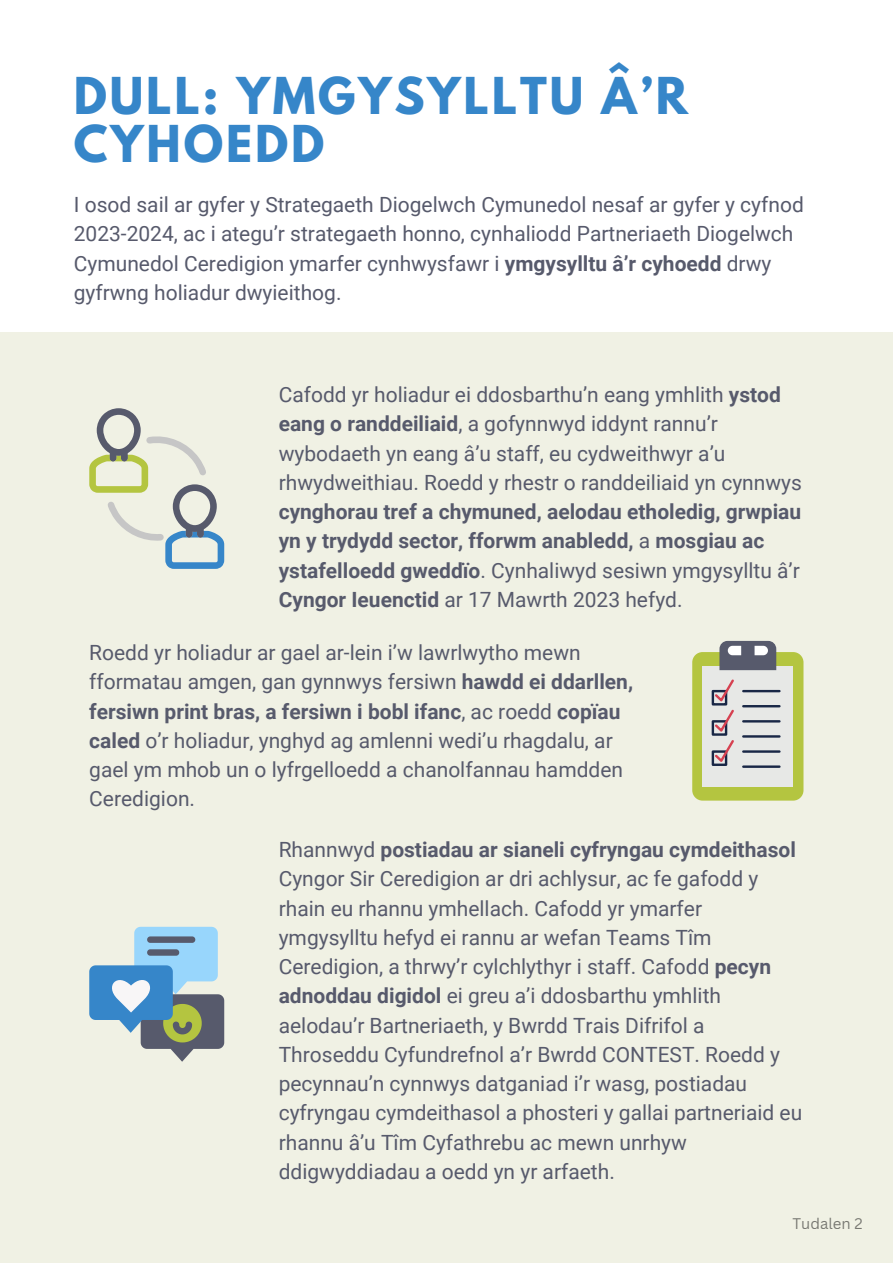
<style>
.page{position:relative;width:893px;height:1264px;background:#fff}
.page>*{position:absolute;margin:0;border:0;box-sizing:border-box;transform-origin:0 0}
.t1{font:700 45px/47.2px "League Spartan";letter-spacing:.065em;color:#3686c9}
.t2{font:21px/29.2px "Roboto";color:#575a6c}
.t3{font:15px "Canva Sans";color:#000}
.s1{font-weight:700}
</style>
<div class="page">
<div style="left:0;top:332px;width:892px;height:930px;background:#f0f1e4"></div>
<div style="left:692px;top:652px;width:111px;height:148px;background:#b4c540;border-radius:10px"></div>
<div style="left:702px;top:666px;width:91px;height:120px;background:#e7e8e6"></div>
<svg style="left:719px;top:641px;width:57px;height:29px;background:#727482"></svg>
<hr style="left:743px;top:690px;width:36px;height:2px;background:#192746">
<hr style="left:743px;top:705px;width:36px;height:2px;background:#192746">
<hr style="left:743px;top:720px;width:36px;height:2px;background:#192746">
<hr style="left:743px;top:735px;width:36px;height:2px;background:#192746">
<hr style="left:743px;top:750px;width:36px;height:2px;background:#192746">
<hr style="left:743px;top:765px;width:36px;height:3px;background:#192746">
<div style="left:711px;top:750px;width:16px;height:16px;border:2px solid #192746"></div>
<svg style="left:712px;top:679px;width:22px;height:85px"></svg>
<svg style="left:89px;top:926px;width:135px;height:135px"></svg>
<svg style="left:89px;top:408px;width:135px;height:161px"></svg>
<p class="t1" style="left:74px;top:78px;width:615px">DULL: YMGYSYLLTU Â’R<br>CYHOEDD</p>
<p class="t2" style="left:74px;top:190px;width:731px">I osod sail ar gyfer y Strategaeth Diogelwch Cymunedol nesaf ar gyfer y cyfnod 2023-2024, ac i ategu’r strategaeth honno, cynhaliodd Partneriaeth Diogelwch Cymunedol Ceredigion ymarfer cynhwysfawr i <span class="s1">ymgysylltu â’r cyhoedd</span> drwy gyfrwng holiadur dwyieithog.</p>
<p class="t2" style="left:279px;top:380px;width:524px">Cafodd yr holiadur ei ddosbarthu’n eang ymhlith <span class="s1">ystod eang o randdeiliaid</span>, a gofynnwyd iddynt rannu’r wybodaeth yn eang â’u staff, eu cydweithwyr a’u rhwydweithiau. Roedd y rhestr o randdeiliaid yn cynnwys <span class="s1">cynghorau tref a chymuned, aelodau etholedig, grwpiau yn y trydydd sector, fforwm anabledd,</span> a <span class="s1">mosgiau ac ystafelloedd gweddïo</span>. Cynhaliwyd sesiwn ymgysylltu â’r <span class="s1">Cyngor Ieuenctid</span> ar 17 Mawrth 2023 hefyd.</p>
<p class="t2" style="left:89px;top:638px;width:545px">Roedd yr holiadur ar gael ar-lein i’w lawrlwytho mewn fformatau amgen, gan gynnwys fersiwn <span class="s1">hawdd ei ddarllen, fersiwn print bras, a fersiwn i bobl ifanc</span>, ac roedd <span class="s1">copïau caled</span> o’r holiadur, ynghyd ag amlenni wedi’u rhagdalu, ar gael ym mhob un o lyfrgelloedd a chanolfannau hamdden Ceredigion.</p>
<p class="t2" style="left:279px;top:835px;width:525px">Rhannwyd <span class="s1">postiadau ar sianeli cyfryngau cymdeithasol </span>Cyngor Sir Ceredigion ar dri achlysur, ac fe gafodd y rhain eu rhannu ymhellach. Cafodd yr ymarfer ymgysylltu hefyd ei rannu ar wefan Teams Tîm Ceredigion, a thrwy’r cylchlythyr i staff. Cafodd <span class="s1">pecyn adnoddau digidol</span> ei greu a’i ddosbarthu ymhlith aelodau’r Bartneriaeth, y Bwrdd Trais Difrifol a Throseddu Cyfundrefnol a’r Bwrdd CONTEST. Roedd y pecynnau’n cynnwys datganiad i’r wasg, postiadau cyfryngau cymdeithasol a phosteri y gallai partneriaid eu rhannu â’u Tîm Cyfathrebu ac mewn unrhyw ddigwyddiadau a oedd yn yr arfaeth.</p>
<p class="t3" style="left:792px;top:1212px;width:72px">Tudalen 2</p>
</div>
